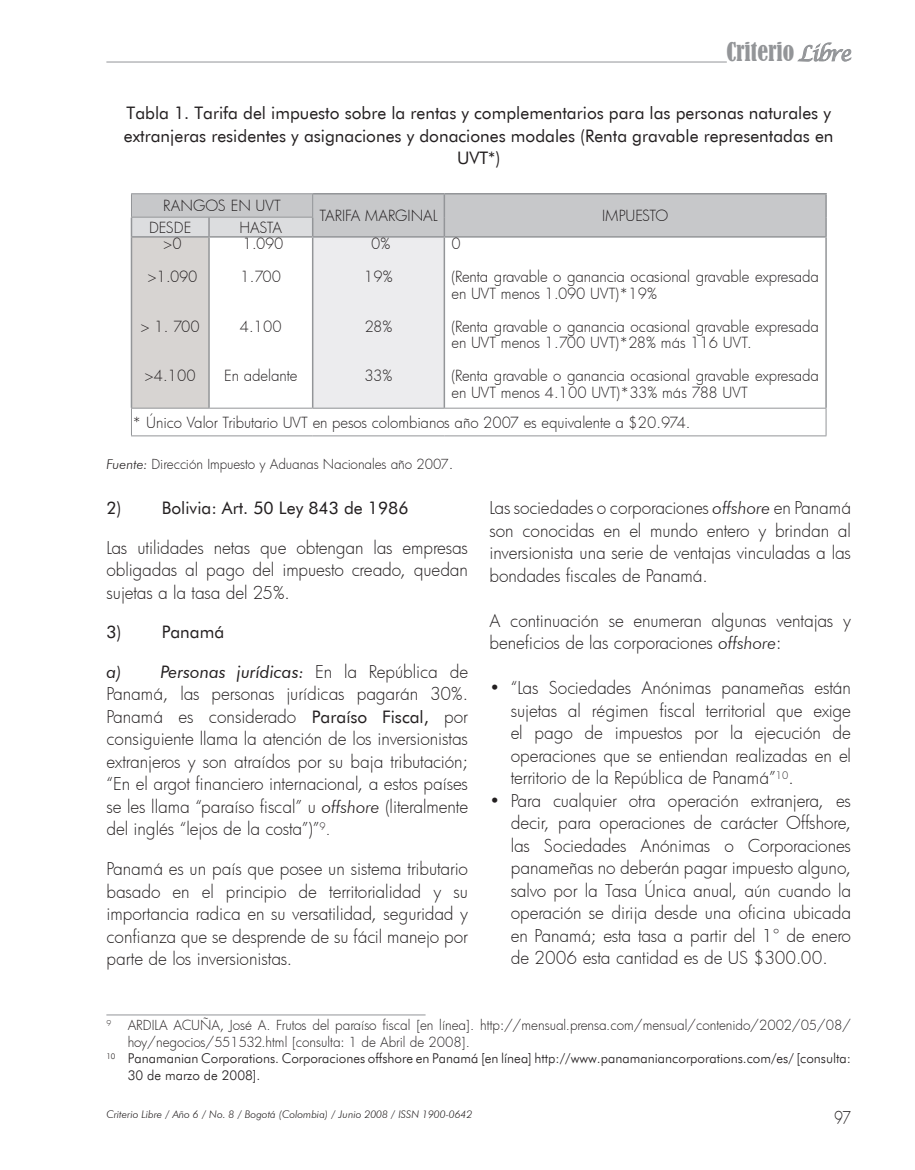
<style>
.page{position:relative;width:915px;height:1170px;background:#fff}
.page>*{position:absolute;margin:0;border:0;box-sizing:border-box;transform-origin:0 0}
.t1{font:condensed 24px "Bernard";color:#939598}
.t2{font:300 17.25px/22.5px "Futura";letter-spacing:-.005em;color:#231f20;text-align:justify}
.t3{font:17.25px/22.5px "Futura BT";color:#231f20;text-align:center}
.t4{font:italic 17.25px "Futura BT";color:#231f20}
.t5{font:300 17.25px "Futura";letter-spacing:-.005em;color:#231f20;scale:.85 1}
.t6{font:300 15px/16.5px "Futura";letter-spacing:-.005em;color:#231f20}
.t7{font:300 15px "Futura";letter-spacing:-.025em;color:#231f20}
.t8{font:300 13.5px/16.5px "Futura";color:#231f20}
.t9{font:300 13.5px/16.5px "Futura BT";color:#231f20}
.t10{font:italic 300 10.5px "Futura BT";color:#231f20}
.s1{font-family:"Lucida Calligraphy";font-style:italic;font-stretch:normal;font-size:21px}
.s2{font-family:"Futura BT";font-style:italic}
.s3{font-size:15px}
.s4{font-family:"Futura";font-weight:300;font-style:normal}
.s5{font-family:"Futura BT";font-weight:400}
</style>
<div class="page">
<hr style="left:106px;top:62px;width:620px;height:1px;background:#939598">
<svg style="left:797px;top:42px;width:54px;height:20px"></svg>
<hr style="left:106px;top:1014px;width:319px;height:1px;background:#939598">
<svg style="left:132px;top:237px;width:693px;height:171px"></svg>
<div style="left:312px;top:237px;width:132px;height:171px;background:#ececee"></div>
<hr style="left:313px;top:193px;width:131px;height:1px;background:#939598">
<hr style="left:444px;top:193px;width:382px;height:1px;background:#939598">
<hr style="left:131px;top:237px;width:1px;height:171px;background:#939598">
<hr style="left:208px;top:237px;width:2px;height:171px;background:#939598">
<hr style="left:312px;top:237px;width:1px;height:171px;background:#939598">
<hr style="left:443px;top:237px;width:2px;height:171px;background:#939598">
<hr style="left:825px;top:237px;width:1px;height:171px;background:#939598">
<hr style="left:131px;top:193px;width:78px;height:1px;background:#939598">
<hr style="left:209px;top:193px;width:104px;height:1px;background:#939598">
<svg style="left:131px;top:194px;width:695px;height:43px;background:#c7c8ca"></svg>
<hr style="left:131px;top:217px;width:78px;height:1px;background:#939598">
<hr style="left:209px;top:217px;width:104px;height:1px;background:#939598">
<hr style="left:131px;top:408px;width:78px;height:1px;background:#939598">
<svg style="left:131px;top:408px;width:1px;height:27px"></svg>
<hr style="left:209px;top:408px;width:103px;height:1px;background:#939598">
<hr style="left:312px;top:408px;width:132px;height:1px;background:#939598">
<hr style="left:444px;top:408px;width:382px;height:1px;background:#939598">
<svg style="left:825px;top:408px;width:1px;height:27px"></svg>
<hr style="left:131px;top:435px;width:78px;height:1px;background:#939598">
<hr style="left:209px;top:435px;width:103px;height:1px;background:#939598">
<hr style="left:312px;top:435px;width:132px;height:1px;background:#939598">
<hr style="left:444px;top:435px;width:382px;height:1px;background:#939598">
<h1 class="t1" style="left:726px;top:38px;width:126px">CRITERIO <span class="s1">Libre</span></h1>
<p class="t3" style="left:124px;top:102px;width:710px">Tabla 1. Tarifa del impuesto sobre la rentas y complementarios para las personas naturales y extranjeras residentes y asignaciones y donaciones modales (Renta gravable representadas en<br>UVT*)</p>
<p class="t6" style="left:163px;top:197px;width:119px">RANGOS EN UVT</p>
<p class="t6" style="left:319px;top:207px;width:120px">TARIFA MARGINAL</p>
<p class="t7" style="left:602px;top:205px;width:68px">IMPUESTO</p>
<p class="t6" style="left:149px;top:218px;width:44px">DESDE</p>
<p class="t6" style="left:239px;top:218px;width:44px">HASTA</p>
<p class="t6" style="left:163px;top:235px;width:20px">&gt;0</p>
<p class="t6" style="left:147px;top:268px;width:52px">&gt;1.090</p>
<p class="t6" style="left:140px;top:317px;width:61px">&gt; 1. 700</p>
<p class="t6" style="left:145px;top:367px;width:53px">&gt;4.100</p>
<p class="t6" style="left:451px;top:235px;width:11px">0</p>
<p class="t6" style="left:451px;top:268px;width:369px">(Renta gravable o ganancia ocasional gravable expresada en UVT menos 1.090 UVT)*19%</p>
<p class="t6" style="left:451px;top:317px;width:369px">(Renta gravable o ganancia ocasional gravable expresada en UVT menos 1.700 UVT)*28% más 116 UVT.</p>
<p class="t6" style="left:451px;top:367px;width:369px">(Renta gravable o ganancia ocasional gravable expresada en UVT menos 4.100 UVT)*33% más 788 UVT</p>
<p class="t6" style="left:132px;top:413px;width:559px">* Único Valor Tributario UVT en pesos colombianos año 2007 es equivalente a $20.974.</p>
<p class="t8" style="left:106px;top:456px;width:348px"><span class="s2">Fuente:</span> Dirección Impuesto y Aduanas Nacionales año 2007<span class="s3">.</span></p>
<p class="t6" style="left:243px;top:235px;width:42px">1.090</p>
<p class="t6" style="left:240px;top:268px;width:42px">1.700</p>
<p class="t6" style="left:240px;top:317px;width:43px">4.100</p>
<p class="t6" style="left:224px;top:367px;width:75px">En adelante</p>
<p class="t6" style="left:371px;top:235px;width:21px">0%</p>
<p class="t6" style="left:364px;top:268px;width:30px">19%</p>
<p class="t6" style="left:364px;top:317px;width:29px">28%</p>
<p class="t6" style="left:364px;top:367px;width:29px">33%</p>
<p class="t3" style="left:106px;top:496px;width:303px">2) Bolivia: Art. 50 Ley 843 de 1986</p>
<p class="t2" style="left:106px;top:536px;width:363px">Las utilidades netas que obtengan las empresas obligadas al pago del impuesto creado, quedan sujetas a la tasa del 25%.</p>
<p class="t3" style="left:106px;top:620px;width:119px">3) Panamá</p>
<p class="t4" style="left:106px;top:661px;width:41px">a) P</p>
<p class="t4" style="left:168px;top:661px;width:301px">ersonas jurídicas: <span class="s4">En la República de</span></p>
<p class="t2" style="left:106px;top:682px;width:363px">Panamá, las personas jurídicas pagarán 30%.<br>Panamá es considerado <span class="s5">Paraíso Fiscal,</span> por consiguiente llama la atención de los inversionistas extranjeros y son atraídos por su baja tributación; “En el argot financiero internacional, a estos países se les llama “paraíso fiscal” u <span class="s2">offshore</span> (literalmente del inglés “lejos de la costa”)”<sup>9</sup><span class="s3">.</span></p>
<p class="t2" style="left:106px;top:857px;width:363px">Panamá es un país que posee un sistema tributario basado en el principio de territorialidad y su importancia radica en su versatilidad, seguridad y confianza que se desprende de su fácil manejo por parte de los inversionistas.</p>
<p class="t2" style="left:489px;top:496px;width:363px">Las sociedades o corporaciones <span class="s2">offshore</span> en Panamá son conocidas en el mundo entero y brindan al inversionista una serie de ventajas vinculadas a las bondades fiscales de Panamá.</p>
<p class="t2" style="left:489px;top:609px;width:363px">A continuación se enumeran algunas ventajas y beneficios de las corporaciones <span class="s2">offshore</span>:</p>
<p class="t2" style="left:510px;top:676px;width:342px;text-indent:-21px">• “Las Sociedades Anónimas panameñas están sujetas al régimen fiscal territorial que exige el pago de impuestos por la ejecución de operaciones que se entiendan realizadas en el territorio de la República de Panamá”<sup>10</sup>.</p>
<p class="t2" style="left:510px;top:789px;width:342px;text-indent:-21px">• Para cualquier otra operación extranjera, es decir, para operaciones de carácter Offshore, las Sociedades Anónimas o Corporaciones panameñas no deberán pagar impuesto alguno, salvo por la Tasa Única anual, aún cuando la operación se dirija desde una oficina ubicada en Panamá; esta tasa a partir del 1° de enero de 2006 esta cantidad es de US $300.00.</p>
<p class="t8" style="left:128px;top:1016px;width:724px;text-indent:-21px"><sup>9</sup> ARDILA ACUÑA, José A. Frutos del paraíso fiscal [en línea]. http://mensual.prensa.com/mensual/contenido/2002/05/08/ hoy/negocios/551532.html [consulta: 1 de Abril de 2008].</p>
<p class="t9" style="left:128px;top:1049px;width:724px;text-indent:-21px"><sup>10</sup> Panamanian Corporations. Corporaciones offshore en Panamá [en línea] http://www.panamaniancorporations.com/es/ [consulta:<br>30 de marzo de 2008].</p>
<p class="t10" style="left:106px;top:1108px;width:367px">Criterio Libre / Año 6 / No. 8 / Bogotá (Colombia) / Junio 2008 / ISSN 1900-0642</p>
<p class="t5" style="left:833px;top:1105px;width:22px">97</p>
</div>
